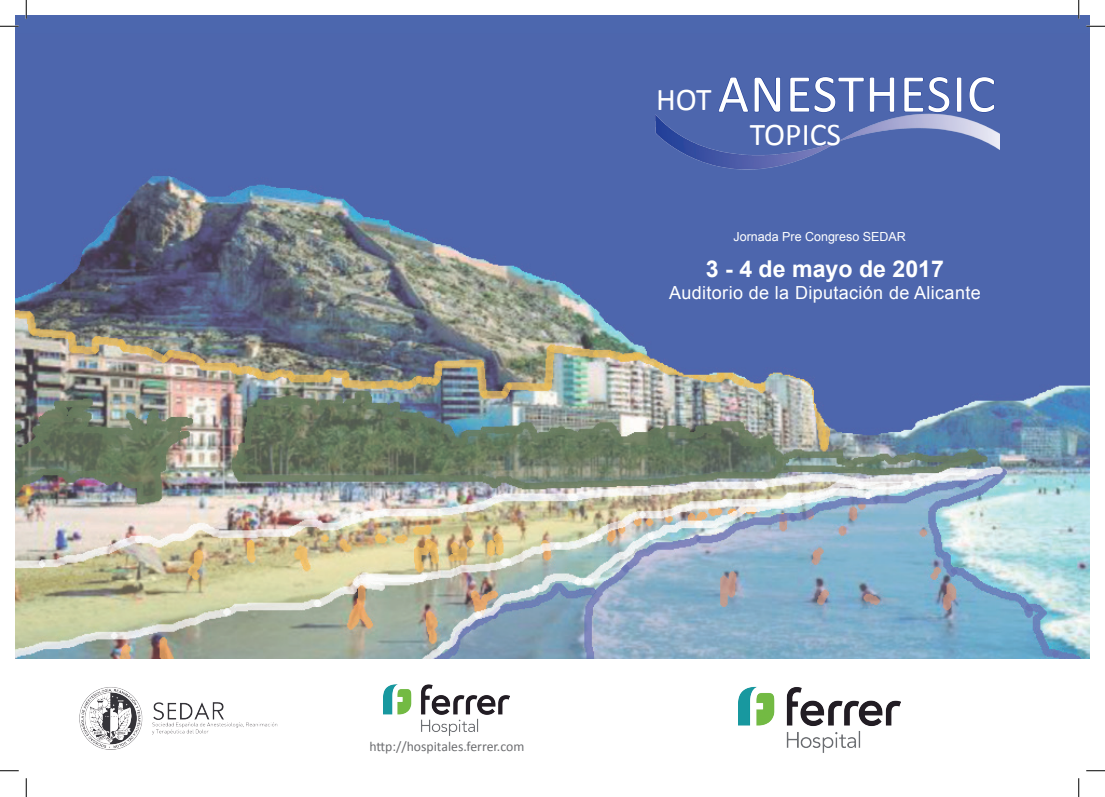
<style>
.page{position:relative;width:1105px;height:797px;background:#fff}
.page>*{position:absolute;margin:0;border:0;box-sizing:border-box;transform-origin:0 0}
.t1{font:53.75px "Calibri";letter-spacing:.02em;color:#fff}
.t2{font:31.75px "Calibri";color:#fff}
.t3{font:700 23.12px "Arial";color:#fff}
.t4{font:18px "Arial";letter-spacing:.02em;color:#fff}
.t5{font:13.75px "Calibri";color:#6c6d70}
.t6{font:12.5px "Arial";color:#fff}
.s1{font-size:31.75px}
</style>
<div class="page">
<img style="left:16px;top:16px;width:1073px;height:643px">
<img style="left:79px;top:687px;width:199px;height:63px">
<img style="left:739px;top:686px;width:161px;height:67px">
<img style="left:384px;top:684px;width:125px;height:52px">
<svg style="left:718px;top:77px;width:63px;height:35px;background:#455fa9"></svg>
<svg style="left:789px;top:76px;width:106px;height:36px;background:#465fa9"></svg>
<svg style="left:904px;top:76px;width:46px;height:36px;background:#455fa9"></svg>
<svg style="left:956px;top:77px;width:6px;height:35px"></svg>
<svg style="left:969px;top:77px;width:26px;height:35px"></svg>
<img style="left:655px;top:112px;width:344px;height:57px">
<svg style="left:0;top:25px;width:19px;height:2px"></svg>
<svg style="left:1086px;top:25px;width:19px;height:2px"></svg>
<svg style="left:0;top:770px;width:19px;height:1px"></svg>
<svg style="left:1086px;top:770px;width:19px;height:1px"></svg>
<svg style="left:25px;top:0;width:2px;height:19px"></svg>
<svg style="left:25px;top:778px;width:2px;height:19px"></svg>
<svg style="left:1078px;top:0;width:1px;height:19px"></svg>
<svg style="left:1078px;top:778px;width:1px;height:19px"></svg>
<h1 class="t1" style="left:656px;top:60px;width:341px"><span class="s1">HOT</span> ANESTHESIC</h1>
<h2 class="t2" style="left:750px;top:114px;width:93px">TOPICS</h2>
<p class="t6" style="left:733px;top:229px;width:174px">Jornada Pre Congreso SEDAR</p>
<p class="t3" style="left:706px;top:253px;width:240px">3 - 4 de mayo de 2017</p>
<p class="t4" style="left:669px;top:280px;width:313px">Auditorio de la Diputación de Alicante</p>
<p class="t5" style="left:369px;top:737px;width:156px">http://hospitales.ferrer.com</p>
</div>
